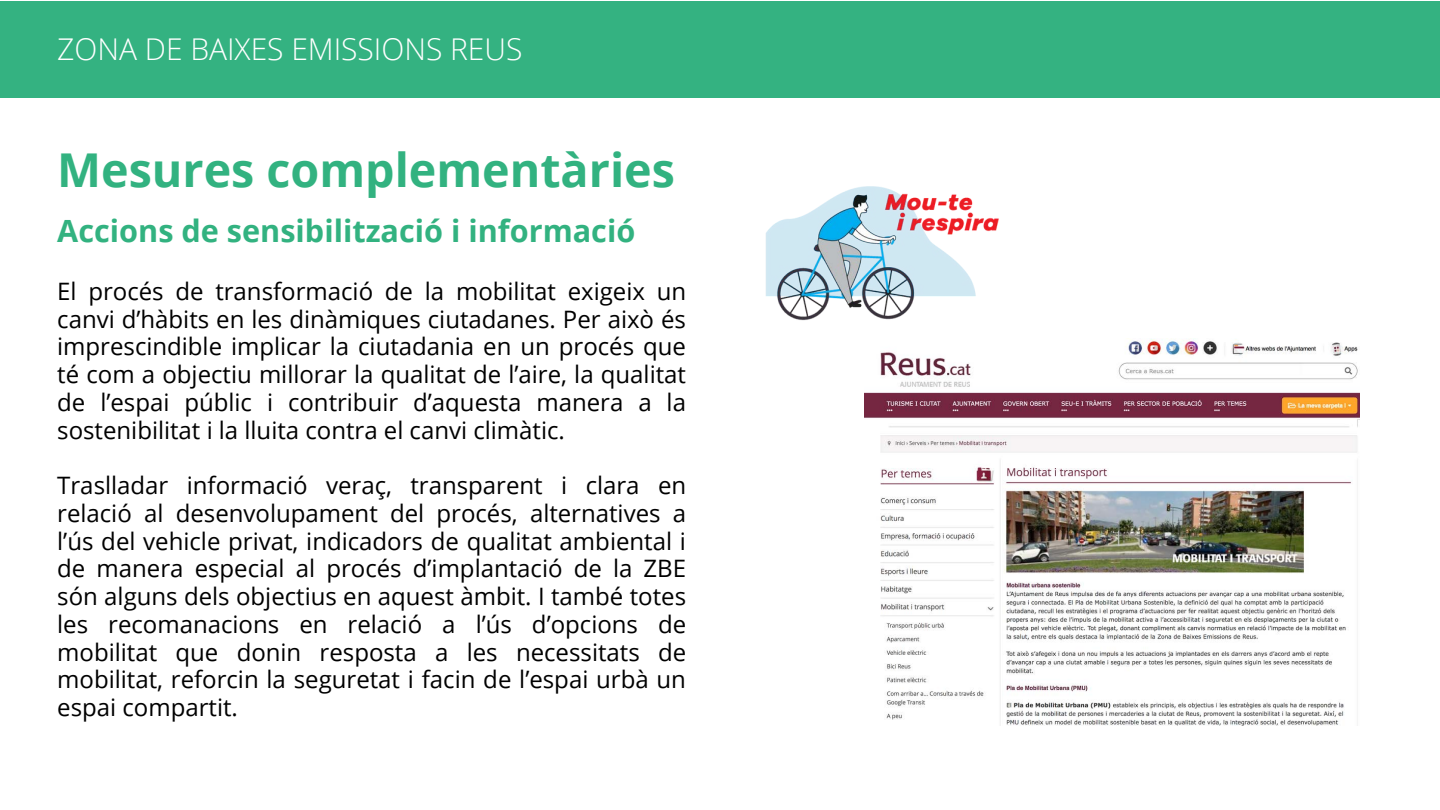
<style>
.page{position:relative;width:1440px;height:810px;background:#fff}
.page>*{position:absolute;margin:0;border:0;box-sizing:border-box;transform-origin:0 0}
.t1{font:700 46.7px "Open Sans";color:#32b280}
.t2{font:700 30.7px "Open Sans";color:#32b280}
.t3{font:300 30px "Open Sans";color:#fff}
.t4{font:24px/27.8px "Open Sans";color:#000;text-align:justify}
</style>
<div class="page">
<div style="left:0;top:1px;width:1440px;height:96px;background:#32b280"></div>
<img style="left:765px;top:186px;width:234px;height:135px">
<img style="left:865px;top:339px;width:494px;height:387px">
<p class="t3" style="left:57px;top:28px;width:467px">ZONA DE BAIXES EMISSIONS REUS</p>
<h3 class="t1" style="left:57px;top:137px;width:619px">Mesures complementàries</h3>
<p class="t2" style="left:57px;top:209px;width:580px">Accions de sensibilització i informació</p>
<p class="t4" style="left:57px;top:277px;width:630px">El procés de transformació de la mobilitat exigeix un canvi d’hàbits en les dinàmiques ciutadanes. Per això és imprescindible implicar la ciutadania en un procés que té com a objectiu millorar la qualitat de l’aire, la qualitat de l’espai públic i contribuir d’aquesta manera a la sostenibilitat i la lluita contra el canvi climàtic.</p>
<p class="t4" style="left:57px;top:471px;width:631px">Traslladar informació veraç, transparent i clara en relació al desenvolupament del procés, alternatives a l’ús del vehicle privat, indicadors de qualitat ambiental i de manera especial al procés d’implantació de la ZBE són alguns dels objectius en aquest àmbit. I també totes les recomanacions en relació a l’ús d’opcions de mobilitat que donin resposta a les necessitats de mobilitat, reforcin la seguretat i facin de l’espai urbà un espai compartit.</p>
</div>
